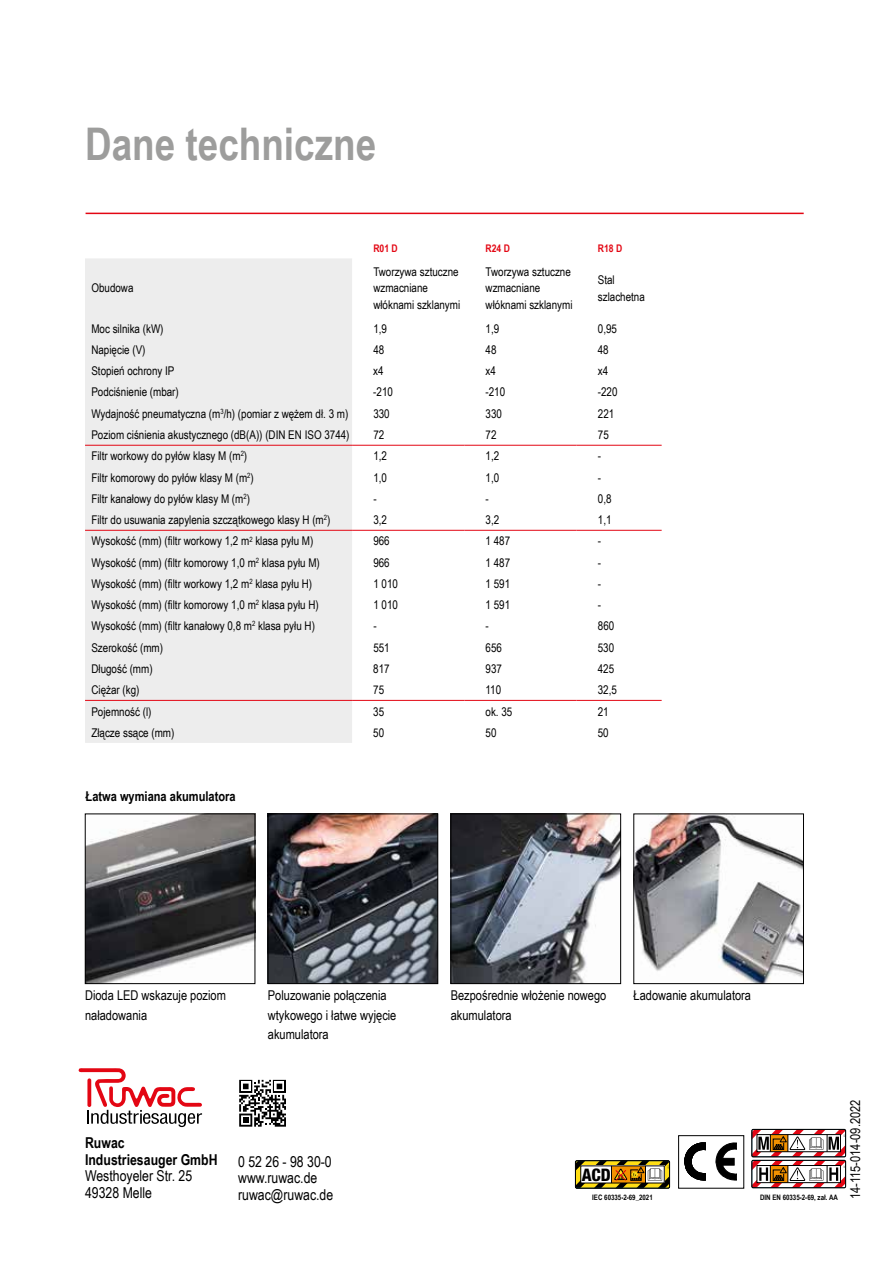
<style>
.page{position:relative;width:893px;height:1263px;background:#fff}
.page>*{position:absolute;margin:0;border:0;box-sizing:border-box;transform-origin:0 0}
.t1{font:700 45px "Arial Narrow";color:#9d9d9c}
.t2{font:800 condensed 17.25px "Helvetica Neue";color:#000}
.t3{font:15px/16.5px "Arial Narrow";color:#000}
.t4{font:700 15px/16.5px "Arial Narrow";color:#000}
.t5{font:13.5px/19.5px "Arial Narrow";color:#000}
.t6{font:700 13.5px "Arial Narrow";color:#000}
.t7{font:12px/16.5px "Arial Narrow";color:#000}
.t8{font:700 10.5px "Arial Narrow";color:#e30613}
.t9{font:700 7.5px "Arial Narrow";color:#000}
.t10{font:800 condensed 5.1px "Helvetica Neue";color:#000}
</style>
<div class="page">
<svg style="left:79px;top:1068px;width:123px;height:59px"></svg>
<svg style="left:239px;top:1079px;width:47px;height:1px"></svg>
<svg style="left:239px;top:1080px;width:47px;height:47px"></svg>
<svg style="left:685px;top:1143px;width:21px;height:37px"></svg>
<svg style="left:716px;top:1143px;width:21px;height:37px"></svg>
<div style="left:678px;top:1135px;width:66px;height:53px;border:1px solid #000"></div>
<svg style="left:577px;top:1162px;width:91px;height:24px"></svg>
<div style="left:575px;top:1160px;width:95px;height:28px;border:1px solid #000"></div>
<svg style="left:752px;top:1129px;width:94px;height:57px"></svg>
<div style="left:752px;top:1160px;width:94px;height:28px;border:1px solid #000"></div>
<hr style="left:86px;top:213px;width:718px;height:1px;background:#e30613">
<img style="left:453px;top:816px;width:166px;height:166px">
<div style="left:451px;top:814px;width:170px;height:170px;border:1px solid #000"></div>
<img style="left:87px;top:816px;width:166px;height:166px">
<div style="left:85px;top:814px;width:170px;height:170px;border:1px solid #000"></div>
<img style="left:270px;top:816px;width:166px;height:166px">
<div style="left:268px;top:814px;width:170px;height:170px;border:1px solid #000"></div>
<img style="left:636px;top:816px;width:166px;height:166px">
<div style="left:634px;top:814px;width:170px;height:170px;border:1px solid #000"></div>
<div style="left:85px;top:258px;width:267px;height:485px;background:#ededed"></div>
<hr style="left:85px;top:445px;width:267px;height:1px;background:#e30613">
<hr style="left:352px;top:445px;width:112px;height:1px;background:#e30613">
<hr style="left:464px;top:445px;width:113px;height:1px;background:#e30613">
<hr style="left:577px;top:445px;width:85px;height:1px;background:#e30613">
<hr style="left:85px;top:530px;width:267px;height:1px;background:#e30613">
<hr style="left:352px;top:530px;width:112px;height:1px;background:#e30613">
<hr style="left:464px;top:530px;width:113px;height:1px;background:#e30613">
<hr style="left:577px;top:530px;width:85px;height:1px;background:#e30613">
<hr style="left:85px;top:700px;width:267px;height:1px;background:#e30613">
<hr style="left:352px;top:700px;width:112px;height:1px;background:#e30613">
<hr style="left:464px;top:700px;width:113px;height:1px;background:#e30613">
<hr style="left:577px;top:700px;width:85px;height:1px;background:#e30613">
<h1 class="t1" style="left:85px;top:110px;width:293px">Dane techniczne</h1>
<p class="t7" style="left:91px;top:279px;width:44px">Obudowa</p>
<p class="t8" style="left:373px;top:240px;width:26px">R01 D</p>
<p class="t8" style="left:486px;top:240px;width:26px">R24 D</p>
<p class="t8" style="left:598px;top:240px;width:26px">R18 D</p>
<p class="t7" style="left:373px;top:263px;width:88px">Tworzywa sztuczne wzmacniane włóknami szklanymi</p>
<p class="t7" style="left:486px;top:263px;width:88px">Tworzywa sztuczne wzmacniane włóknami szklanymi</p>
<p class="t7" style="left:598px;top:271px;width:49px">Stal szlachetna</p>
<p class="t7" style="left:91px;top:320px;width:74px">Moc silnika (kW)</p>
<p class="t7" style="left:373px;top:320px;width:15px">1,9</p>
<p class="t7" style="left:486px;top:320px;width:15px">1,9</p>
<p class="t7" style="left:598px;top:320px;width:21px">0,95</p>
<p class="t7" style="left:91px;top:341px;width:56px">Napięcie (V)</p>
<p class="t7" style="left:373px;top:341px;width:12px">48</p>
<p class="t7" style="left:486px;top:341px;width:12px">48</p>
<p class="t7" style="left:598px;top:341px;width:12px">48</p>
<p class="t7" style="left:91px;top:362px;width:85px">Stopień ochrony IP</p>
<p class="t7" style="left:373px;top:362px;width:12px">x4</p>
<p class="t7" style="left:486px;top:362px;width:12px">x4</p>
<p class="t7" style="left:598px;top:362px;width:12px">x4</p>
<p class="t7" style="left:91px;top:383px;width:89px">Podciśnienie (mbar)</p>
<p class="t7" style="left:373px;top:383px;width:21px">-210</p>
<p class="t7" style="left:486px;top:383px;width:21px">-210</p>
<p class="t7" style="left:598px;top:383px;width:21px">-220</p>
<p class="t7" style="left:91px;top:405px;width:259px">Wydajność pneumatyczna (m<sup>3</sup>/h) (pomiar z wężem dł. 3 m)</p>
<p class="t7" style="left:373px;top:405px;width:18px">330</p>
<p class="t7" style="left:486px;top:405px;width:18px">330</p>
<p class="t7" style="left:598px;top:405px;width:18px">221</p>
<p class="t7" style="left:91px;top:426px;width:260px">Poziom ciśnienia akustycznego (dB(A)) (DIN EN ISO 3744)</p>
<p class="t7" style="left:373px;top:426px;width:12px">72</p>
<p class="t7" style="left:486px;top:426px;width:12px">72</p>
<p class="t7" style="left:598px;top:426px;width:12px">75</p>
<p class="t7" style="left:91px;top:447px;width:157px">Filtr workowy do pyłów klasy M (m<sup>2</sup>)</p>
<p class="t7" style="left:373px;top:447px;width:15px">1,2</p>
<p class="t7" style="left:486px;top:447px;width:15px">1,2</p>
<p class="t7" style="left:598px;top:447px;width:5px">-</p>
<p class="t7" style="left:91px;top:469px;width:164px">Filtr komorowy do pyłów klasy M (m<sup>2</sup>)</p>
<p class="t7" style="left:373px;top:469px;width:15px">1,0</p>
<p class="t7" style="left:486px;top:469px;width:15px">1,0</p>
<p class="t7" style="left:598px;top:469px;width:5px">-</p>
<p class="t7" style="left:91px;top:490px;width:160px">Filtr kanałowy do pyłów klasy M (m<sup>2</sup>)</p>
<p class="t7" style="left:373px;top:490px;width:5px">-</p>
<p class="t7" style="left:486px;top:490px;width:5px">-</p>
<p class="t7" style="left:598px;top:490px;width:15px">0,8</p>
<p class="t7" style="left:91px;top:511px;width:241px">Filtr do usuwania zapylenia szczątkowego klasy H (m<sup>2</sup>)</p>
<p class="t7" style="left:373px;top:511px;width:15px">3,2</p>
<p class="t7" style="left:486px;top:511px;width:15px">3,2</p>
<p class="t7" style="left:598px;top:511px;width:15px">1,1</p>
<p class="t7" style="left:91px;top:532px;width:223px">Wysokość (mm) (filtr workowy 1,2 m<sup>2</sup> klasa pyłu M)</p>
<p class="t7" style="left:373px;top:532px;width:18px">966</p>
<p class="t7" style="left:486px;top:532px;width:26px">1 487</p>
<p class="t7" style="left:598px;top:532px;width:5px">-</p>
<p class="t7" style="left:91px;top:554px;width:230px">Wysokość (mm) (filtr komorowy 1,0 m<sup>2</sup> klasa pyłu M)</p>
<p class="t7" style="left:373px;top:554px;width:18px">966</p>
<p class="t7" style="left:486px;top:554px;width:26px">1 487</p>
<p class="t7" style="left:598px;top:554px;width:5px">-</p>
<p class="t7" style="left:91px;top:575px;width:222px">Wysokość (mm) (filtr workowy 1,2 m<sup>2</sup> klasa pyłu H)</p>
<p class="t7" style="left:373px;top:575px;width:26px">1 010</p>
<p class="t7" style="left:486px;top:575px;width:26px">1 591</p>
<p class="t7" style="left:598px;top:575px;width:5px">-</p>
<p class="t7" style="left:91px;top:596px;width:229px">Wysokość (mm) (filtr komorowy 1,0 m<sup>2</sup> klasa pyłu H)</p>
<p class="t7" style="left:373px;top:596px;width:26px">1 010</p>
<p class="t7" style="left:486px;top:596px;width:26px">1 591</p>
<p class="t7" style="left:598px;top:596px;width:5px">-</p>
<p class="t7" style="left:91px;top:617px;width:225px">Wysokość (mm) (filtr kanałowy 0,8 m<sup>2</sup> klasa pyłu H)</p>
<p class="t7" style="left:373px;top:617px;width:5px">-</p>
<p class="t7" style="left:486px;top:617px;width:5px">-</p>
<p class="t7" style="left:598px;top:617px;width:18px">860</p>
<p class="t7" style="left:91px;top:639px;width:73px">Szerokość (mm)</p>
<p class="t7" style="left:373px;top:639px;width:18px">551</p>
<p class="t7" style="left:486px;top:639px;width:18px">656</p>
<p class="t7" style="left:598px;top:639px;width:18px">530</p>
<p class="t7" style="left:91px;top:660px;width:63px">Długość (mm)</p>
<p class="t7" style="left:373px;top:660px;width:18px">817</p>
<p class="t7" style="left:486px;top:660px;width:18px">937</p>
<p class="t7" style="left:598px;top:660px;width:18px">425</p>
<p class="t7" style="left:91px;top:681px;width:50px">Ciężar (kg)</p>
<p class="t7" style="left:373px;top:681px;width:12px">75</p>
<p class="t7" style="left:486px;top:681px;width:17px">110</p>
<p class="t7" style="left:598px;top:681px;width:21px">32,5</p>
<p class="t7" style="left:91px;top:703px;width:62px">Pojemność (l)</p>
<p class="t7" style="left:373px;top:703px;width:12px">35</p>
<p class="t7" style="left:486px;top:703px;width:28px">ok. 35</p>
<p class="t7" style="left:598px;top:703px;width:12px">21</p>
<p class="t7" style="left:91px;top:724px;width:85px">Złącze ssące (mm)</p>
<p class="t7" style="left:373px;top:724px;width:12px">50</p>
<p class="t7" style="left:486px;top:724px;width:12px">50</p>
<p class="t7" style="left:598px;top:724px;width:12px">50</p>
<p class="t6" style="left:86px;top:786px;width:152px">Łatwa wymiana akumulatora</p>
<p class="t5" style="left:85px;top:985px;width:142px">Dioda LED wskazuje poziom naładowania</p>
<p class="t5" style="left:268px;top:985px;width:130px">Poluzowanie połączenia wtykowego i łatwe wyjęcie akumulatora</p>
<p class="t5" style="left:451px;top:985px;width:157px">Bezpośrednie włożenie nowego akumulatora</p>
<p class="t5" style="left:634px;top:985px;width:119px">Ładowanie akumulatora</p>
<p class="t4" style="left:85px;top:1134px;width:134px">Ruwac<br>Industriesauger GmbH</p>
<p class="t3" style="left:85px;top:1167px;width:109px">Westhoyeler Str. 25<br>49328 Melle</p>
<p class="t3" style="left:238px;top:1152px;width:97px">0 52 26 - 98 30-0 www.ruwac.de ruwac@ruwac.de</p>
<h2 class="t2" style="left:582px;top:1164px;width:30px">ACD</h2>
<p class="t10" style="left:618px;top:1173px;width:7px">EX</p>
<p class="t9" style="left:592px;top:1191px;width:62px">IEC 60335-2-69_2021</p>
<p class="t9" style="left:760px;top:1191px;width:79px">DIN EN 60335-2-69, zał. AA</p>
<p class="t5" style="left:845px;top:1199px;width:101px;rotate:-90deg">14-115-014-09.2022</p>
</div>
